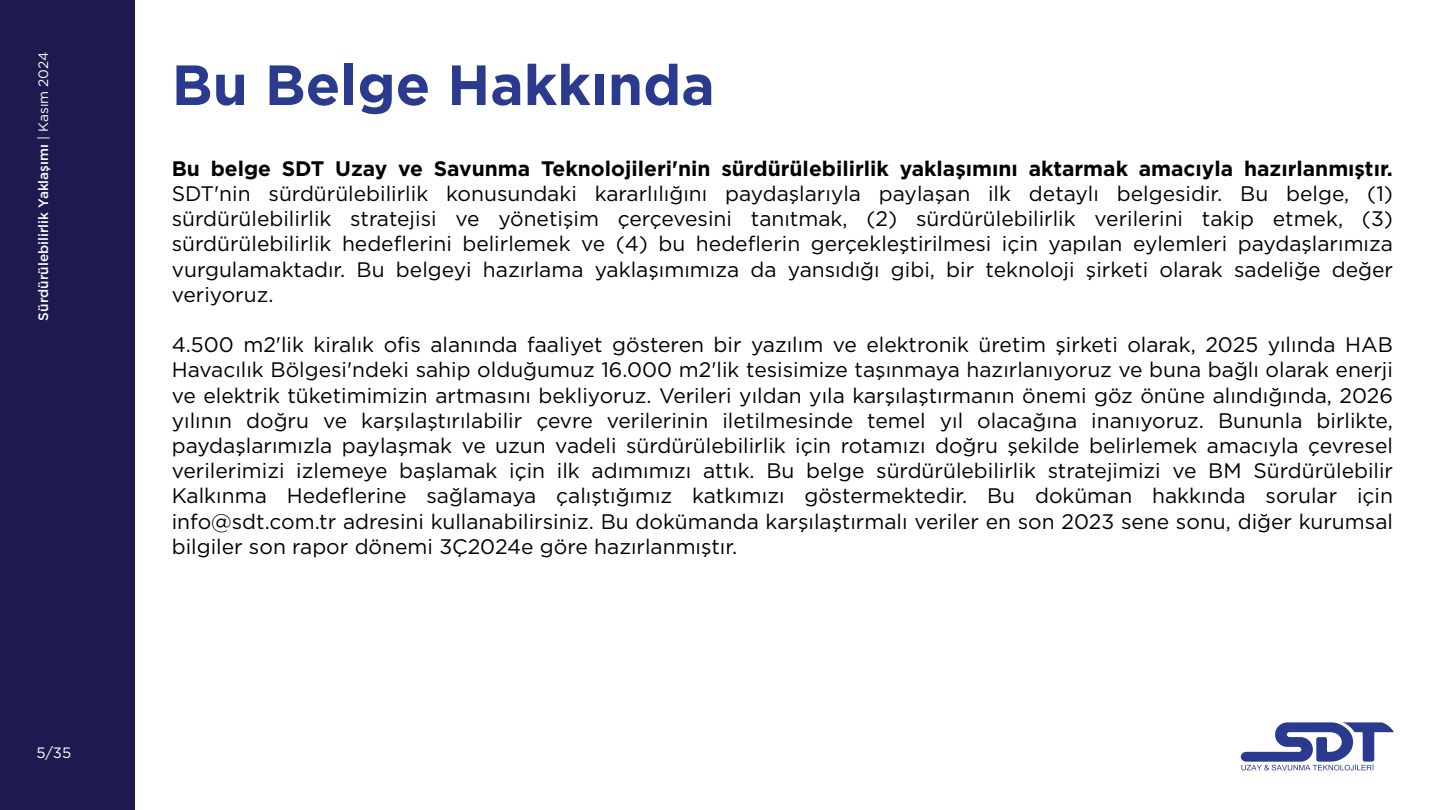
<style>
.page{position:relative;width:1440px;height:810px;background:#fff}
.page>*{position:absolute;margin:0;border:0;box-sizing:border-box;transform-origin:0 0}
.t1{font:700 56.55px "Gotham";color:#2a3b8f}
.t2{font:21px/25.2px "Gotham";color:#000;text-align:justify}
.t3{font:700 21px "Gotham";color:#000}
.t4{font:15px "Gotham";color:#fff}
.t5{font:500 13.65px "Gotham";color:#fff}
.s1{font-weight:400}
</style>
<div class="page">
<div style="left:0;top:0;width:135px;height:810px;background:#1c1a4f"></div>
<svg style="left:1241px;top:722px;width:153px;height:48px"></svg>
<p class="t5" style="left:34px;top:321px;width:270px;rotate:-90deg">Sürdürülebilirlik Yaklaşımı <span class="s1">| Kasım 2024</span></p>
<p class="t4" style="left:37px;top:743px;width:36px">5/35</p>
<h1 class="t1" style="left:172px;top:48px;width:545px">Bu Belge Hakkında</h1>
<p class="t3" style="left:172px;top:154px;width:1223px">Bu belge SDT Uzay ve Savunma Teknolojileri'nin sürdürülebilirlik yaklaşımını aktarmak amacıyla hazırlanmıştır.</p>
<p class="t2" style="left:172px;top:180px;width:1223px">SDT'nin sürdürülebilirlik konusundaki kararlılığını paydaşlarıyla paylaşan ilk detaylı belgesidir. Bu belge, (1) sürdürülebilirlik stratejisi ve yönetişim çerçevesini tanıtmak, (2) sürdürülebilirlik verilerini takip etmek, (3) sürdürülebilirlik hedeflerini belirlemek ve (4) bu hedeflerin gerçekleştirilmesi için yapılan eylemleri paydaşlarımıza vurgulamaktadır. Bu belgeyi hazırlama yaklaşımımıza da yansıdığı gibi, bir teknoloji şirketi olarak sadeliğe değer veriyoruz.</p>
<p class="t2" style="left:172px;top:332px;width:1223px">4.500 m2'lik kiralık ofis alanında faaliyet gösteren bir yazılım ve elektronik üretim şirketi olarak, 2025 yılında HAB Havacılık Bölgesi'ndeki sahip olduğumuz 16.000 m2'lik tesisimize taşınmaya hazırlanıyoruz ve buna bağlı olarak enerji ve elektrik tüketimimizin artmasını bekliyoruz. Verileri yıldan yıla karşılaştırmanın önemi göz önüne alındığında, 2026 yılının doğru ve karşılaştırılabilir çevre verilerinin iletilmesinde temel yıl olacağına inanıyoruz. Bununla birlikte, paydaşlarımızla paylaşmak ve uzun vadeli sürdürülebilirlik için rotamızı doğru şekilde belirlemek amacıyla çevresel verilerimizi izlemeye başlamak için ilk adımımızı attık. Bu belge sürdürülebilirlik stratejimizi ve BM Sürdürülebilir Kalkınma Hedeflerine sağlamaya çalıştığımız katkımızı göstermektedir. Bu doküman hakkında sorular için info@sdt.com.tr adresini kullanabilirsiniz. Bu dokümanda karşılaştırmalı veriler en son 2023 sene sonu, diğer kurumsal bilgiler son rapor dönemi 3Ç2024e göre hazırlanmıştır.</p>
</div>
